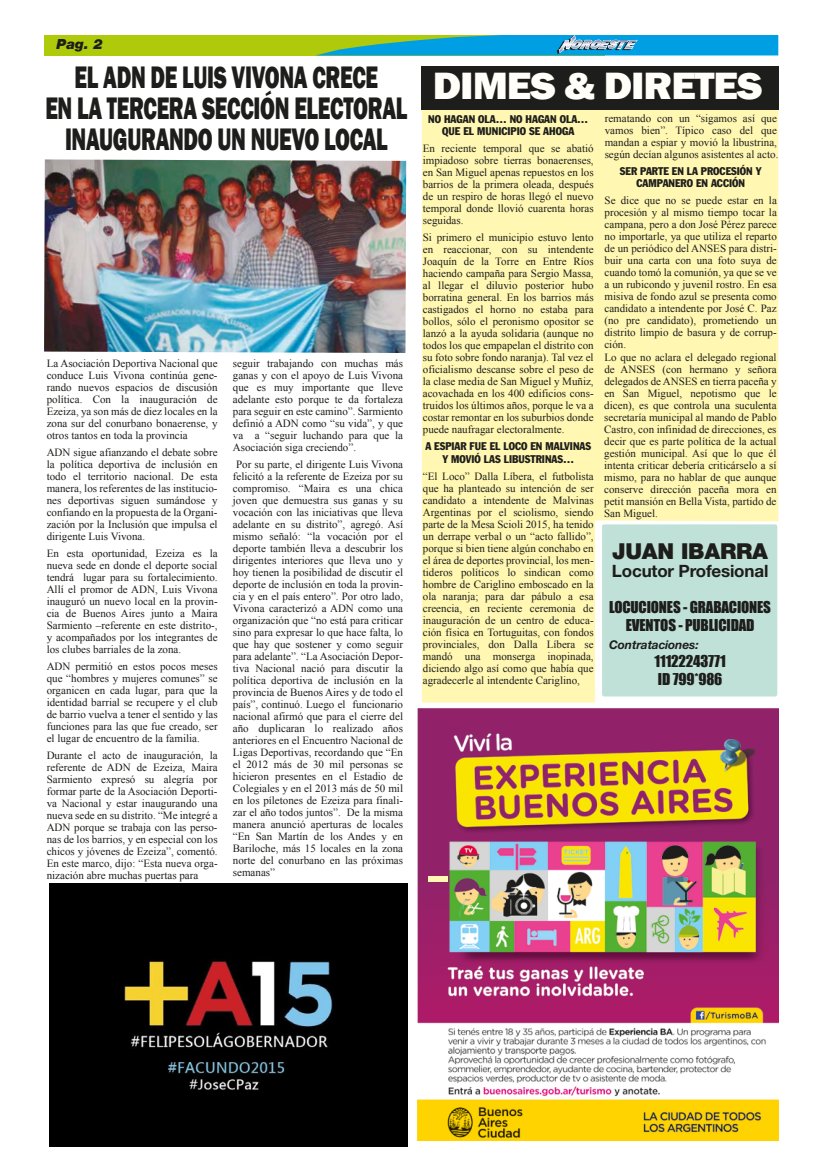
<style>
.page{position:relative;width:823px;height:1163px;background:#fff}
.page>*{position:absolute;margin:0;border:0;box-sizing:border-box;transform-origin:0 0}
.t1{font:800 39.1px "Franklin Gothic";letter-spacing:-.025em;color:#fffef9;scale:1.07 1}
.t2{font:800 32px/31px "Franklin Gothic";letter-spacing:-.015em;color:#1d1d1b;text-align:center;scale:.67 1}
.t3{font:900 22px "Helvetica Neue";letter-spacing:-.01em;color:#1d1d1b}
.t4{font:700 17px "Helvetica Neue";letter-spacing:-.01em;color:#1d1d1b}
.t5{font:15px/18px "Impact";letter-spacing:-.01em;color:#1d1d1b;text-align:center}
.t6{font:italic 900 14px "Helvetica Neue";color:#1d1d1b}
.t7{font:italic 700 12px "Helvetica Neue";letter-spacing:-.01em;color:#1d1d1b}
.t8{font:11px/12px "Times New Roman";color:#1d1d1b;text-align:justify}
.t9{font:condensed 11px/12px "Franklin Gothic";color:#1d1d1b;text-align:center}
</style>
<div class="page">
<div style="left:421px;top:109px;width:356px;height:593px;background:#fff7b2"></div>
<div style="left:44px;top:35px;width:560px;height:20px;background:#afca0b"></div>
<svg style="left:317px;top:35px;width:460px;height:20px;background:#25a6c0"></svg>
<div style="left:420px;top:66px;width:357px;height:43px;background:#1d1d1b"></div>
<div style="left:601px;top:524px;width:175px;height:172px;background:#c0e1d7;border-radius:2px"></div>
<img style="left:417px;top:708px;width:360px;height:432px">
<img style="left:44px;top:159px;width:362px;height:194px">
<div style="left:428px;top:876px;width:19px;height:5px;background:#fff7b2"></div>
<img style="left:49px;top:883px;width:358px;height:263px">
<p class="t6" style="left:56px;top:35px;width:48px">Pag. 2</p>
<h2 class="t2" style="left:45px;top:62px;width:541px">EL ADN DE LUIS VIVONA CRECE<br>EN LA TERCERA SECCIÓN ELECTORAL<br>INAUGURANDO UN NUEVO LOCAL</h2>
<p class="t8" style="left:47px;top:357px;width:172px">La Asociación Deportiva Nacional que conduce Luis Vivona continúa gene&shy;rando nuevos espacios de discusión política. Con la inauguración de Ezeiza, ya son más de diez locales en la zona sur del conurbano bonaerense, y otros tantos en toda la provincia</p>
<p class="t8" style="left:47px;top:446px;width:172px">ADN sigue afianzando el debate sobre la política deportiva de inclusión en todo el territorio nacional. De esta manera, los referentes de las institucio&shy;nes deportivas siguen sumándose y confiando en la propuesta de la Organi&shy;zación por la Inclusión que impulsa el dirigente Luis Vivona.</p>
<p class="t8" style="left:47px;top:547px;width:172px">En esta oportunidad, Ezeiza es la nueva sede en donde el deporte social tendrá lugar para su fortalecimiento.<br>Allí el promor de ADN, Luis Vivona inauguró un nuevo local en la provin&shy;cia de Buenos Aires junto a Maira Sarmiento –referente en este distrito-, y acompañados por los integrantes de los clubes barriales de la zona.</p>
<p class="t8" style="left:47px;top:660px;width:172px">ADN permitió en estos pocos meses que “hombres y mujeres comunes” se organicen en cada lugar, para que la identidad barrial se recupere y el club de barrio vuelva a tener el sentido y las funciones para las que fue creado, ser el lugar de encuentro de la familia.</p>
<p class="t8" style="left:47px;top:749px;width:172px">Durante el acto de inauguración, la referente de ADN de Ezeiza, Maira Sarmiento expresó su alegría por formar parte de la Asociación Deporti&shy;va Nacional y estar inaugurando una nueva sede en su distrito. “Me integré a ADN porque se trabaja con las perso&shy;nas de los barrios, y en especial con los chicos y jóvenes de Ezeiza”, comentó.<br>En este marco, dijo: “Esta nueva orga&shy;nización abre muchas puertas para</p>
<p class="t8" style="left:233px;top:357px;width:172px">seguir trabajando con muchas más ganas y con el apoyo de Luis Vivona que es muy importante que lleve adelante esto porque te da fortaleza para seguir en este camino”. Sarmiento definió a ADN como “su vida”, y que va a “seguir luchando para que la Asociación siga creciendo”.</p>
<p class="t8" style="left:233px;top:458px;width:172px">Por su parte, el dirigente Luis Vivona felicitó a la referente de Ezeiza por su compromiso. “Maira es una chica joven que demuestra sus ganas y su vocación con las iniciativas que lleva adelante en su distrito”, agregó. Así mismo señaló: “la vocación por el deporte también lleva a descubrir los dirigentes interiores que lleva uno y hoy tienen la posibilidad de discutir el deporte de inclusión en toda la provin&shy;cia y en el país entero”. Por otro lado, Vivona caracterizó a ADN como una organización que “no está para criticar sino para expresar lo que hace falta, lo que hay que sostener y como seguir para adelante”. “La Asociación Depor&shy;tiva Nacional nació para discutir la política deportiva de inclusión en la provincia de Buenos Aires y de todo el país”, continuó. Luego el funcionario nacional afirmó que para el cierre del año duplicaran lo realizado años anteriores en el Encuentro Nacional de Ligas Deportivas, recordando que “En el 2012 más de 30 mil personas se hicieron presentes en el Estadio de Colegiales y en el 2013 más de 50 mil en los píletones de Ezeiza para finali&shy;zar el año todos juntos”. De la misma manera anunció aperturas de locales “En San Martín de los Andes y en Bariloche, más 15 locales en la zona norte del conurbano en las próximas semanas”</p>
<h1 class="t1" style="left:432px;top:61px;width:309px">DIMES &amp; DIRETES</h1>
<p class="t9" style="left:428px;top:113px;width:161px">NO HAGAN OLA… NO HAGAN OLA…<br>QUE EL MUNICIPIO SE AHOGA</p>
<p class="t8" style="left:422px;top:142px;width:172px">En reciente temporal que se abatió impiadoso sobre tierras bonaerenses, en San Miguel apenas repuestos en los barrios de la primera oleada, después de un respiro de horas llegó el nuevo temporal donde llovió cuarenta horas seguidas.</p>
<p class="t8" style="left:422px;top:231px;width:172px">Si primero el municipio estuvo lento en reaccionar, con su intendente Joaquín de la Torre en Entre Ríos haciendo campaña para Sergio Massa, al llegar el diluvio posterior hubo borratina general. En los barrios más castigados el horno no estaba para bollos, sólo el peronismo opositor se lanzó a la ayuda solidaria (aunque no todos los que empapelan el distrito con su foto sobre fondo naranja). Tal vez el oficialismo descanse sobre el peso de la clase media de San Miguel y Muñiz, acovachada en los 400 edificios cons&shy;truidos los últimos años, porque le va a costar remontar en los suburbios donde puede naufragar electoralmente.</p>
<p class="t9" style="left:425px;top:440px;width:167px">A ESPIAR FUE EL LOCO EN MALVINAS<br>Y MOVIÓ LAS LIBUSTRINAS…</p>
<p class="t8" style="left:422px;top:469px;width:172px">“El Loco” Dalla Líbera, el futbolista que ha planteado su intención de ser candidato a intendente de Malvinas Argentinas por el sciolismo, siendo parte de la Mesa Scioli 2015, ha tenido un derrape verbal o un “acto fallido”, porque si bien tiene algún conchabo en el área de deportes provincial, los men&shy;tideros políticos lo sindican como hombre de Cariglino emboscado en la ola naranja; para dar pábulo a esa creencia, en reciente ceremonia de inauguración de un centro de educa&shy;ción física en Tortuguitas, con fondos provinciales, don Dalla Líbera se mandó una monserga inopinada, diciendo algo así como que había que agradecerle al intendente Cariglino,</p>
<p class="t8" style="left:604px;top:112px;width:175px;text-align:left">rematando con un “sigamos así que vamos bien”. Típico caso del que mandan a espiar y movió la libustrina, según decían algunos asistentes al acto.</p>
<p class="t9" style="left:619px;top:165px;width:143px">SER PARTE EN LA PROCESIÓN Y<br>CAMPANERO EN ACCIÓN</p>
<p class="t8" style="left:603px;top:194px;width:174px;text-align:left">Se dice que no se puede estar en la procesión y al mismo tiempo tocar la campana, pero a don José Pérez parece no importarle, ya que utiliza el reparto de un periódico del ANSES para distri&shy;buir una carta con una foto suya de cuando tomó la comunión, ya que se ve a un rubicondo y juvenil rostro. En esa misiva de fondo azul se presenta como candidato a intendente por José C. Paz (no pre candidato), prometiendo un distrito limpio de basura y de corrup&shy;ción.<br>Lo que no aclara el delegado regional de ANSES (con hermano y señora delegados de ANSES en tierra paceña y en San Miguel, nepotismo que le dicen), es que controla una suculenta secretaría municipal al mando de Pablo Castro, con infinidad de direcciones, es decir que es parte política de la actual gestión municipal. Así que lo que él intenta criticar debería criticárselo a sí mismo, para no hablar de que aunque conserve dirección paceña mora en petit mansión en Bella Vista, partido de San Miguel.</p>
<h3 class="t3" style="left:612px;top:537px;width:157px">JUAN IBARRA</h3>
<h3 class="t4" style="left:611px;top:560px;width:158px">Locutor Profesional</h3>
<h3 class="t5" style="left:608px;top:597px;width:163px">LOCUCIONES - GRABACIONES<br>EVENTOS - PUBLICIDAD</h3>
<p class="t7" style="left:608px;top:637px;width:91px">Contrataciones:</p>
<h3 class="t5" style="left:654px;top:651px;width:73px;text-align:left">11122243771<br>ID 799*986</h3>
</div>
